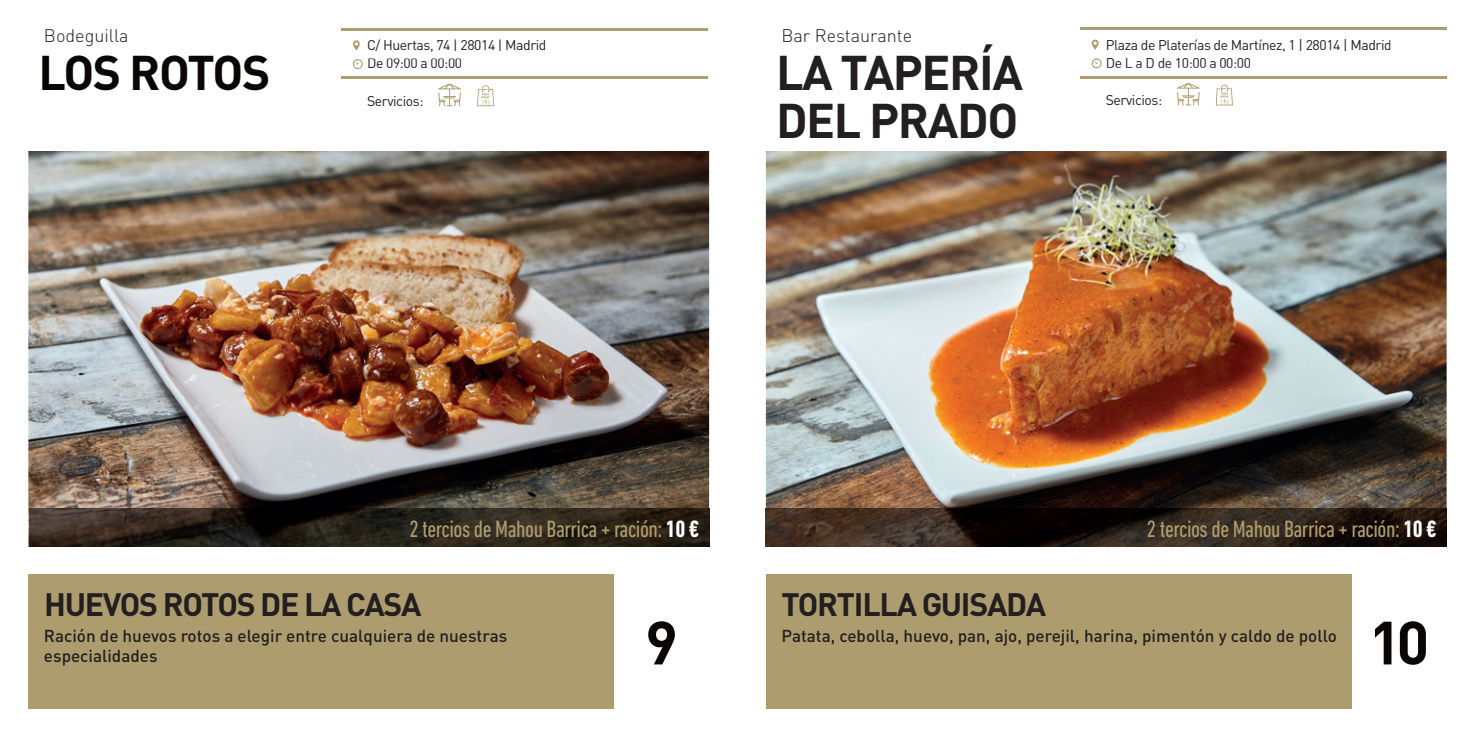
<style>
.page{position:relative;width:1475px;height:738px;background:#fff}
.page>*{position:absolute;margin:0;border:0;box-sizing:border-box;transform-origin:0 0}
.t1{font:700 60px "DIN Pro";color:#0a0604}
.t2{font:700 48px/48px "DIN Pro";letter-spacing:-.03em;color:#231f20}
.t3{font:700 48px "DIN Pro";letter-spacing:-.04em;color:#0a0604}
.t4{font:700 32px "DIN Pro";letter-spacing:-.04em;color:#231f20}
.t5{font:condensed 24px "DIN Next LT Pro";letter-spacing:-.02em;color:#ad9d6e}
.t6{font:300 18px "DIN Pro";color:#231f20}
.t7{font:500 17px/20px "DIN Pro";color:#231f20}
.t8{font:14px/18px "DIN Pro";letter-spacing:-.03em;color:#231f20}
.s1{font-weight:700;color:#fff}
</style>
<div class="page">
<div style="left:28px;top:574px;width:585px;height:134px;background:#ad9d6e"></div>
<div style="left:765px;top:574px;width:585px;height:134px;background:#ad9d6e"></div>
<img style="left:765px;top:151px;width:681px;height:357px">
<img style="left:28px;top:151px;width:681px;height:395px">
<img style="left:29px;top:508px;width:680px;height:38px">
<img style="left:765px;top:508px;width:681px;height:38px">
<hr style="left:1080px;top:28px;width:366px;height:2px;background:#ad9d6e">
<hr style="left:1080px;top:76px;width:366px;height:2px;background:#ad9d6e">
<svg style="left:1091px;top:40px;width:8px;height:10px"></svg>
<svg style="left:1091px;top:58px;width:10px;height:10px"></svg>
<svg style="left:1177px;top:83px;width:22px;height:22px"></svg>
<svg style="left:1215px;top:84px;width:17px;height:21px"></svg>
<hr style="left:341px;top:29px;width:366px;height:2px;background:#ad9d6e">
<hr style="left:341px;top:77px;width:366px;height:2px;background:#ad9d6e">
<svg style="left:353px;top:40px;width:7px;height:10px"></svg>
<svg style="left:353px;top:59px;width:10px;height:10px"></svg>
<svg style="left:438px;top:83px;width:23px;height:23px"></svg>
<svg style="left:477px;top:85px;width:17px;height:21px"></svg>
<p class="t6" style="left:44px;top:23px;width:86px">Bodeguilla</p>
<h2 class="t3" style="left:39px;top:40px;width:233px">LOS ROTOS</h2>
<p class="t8" style="left:367px;top:36px;width:181px">C/ Huertas, 74 | 28014 | Madrid<br>De 09:00 a 00:00</p>
<p class="t8" style="left:367px;top:91px;width:58px">Servicios:</p>
<p class="t6" style="left:781px;top:23px;width:132px">Bar Restaurante</p>
<h2 class="t2" style="left:776px;top:47px;width:248px">LA TAPERÍA<br>DEL PRADO</h2>
<p class="t8" style="left:1105px;top:35px;width:287px">Plaza de Platerías de Martínez, 1 | 28014 | Madrid<br>De L a D de 10:00 a 00:00</p>
<p class="t8" style="left:1105px;top:91px;width:58px">Servicios:</p>
<h3 class="t5" style="left:409px;top:514px;width:291px">2 tercios de Mahou Barrica + ración: <span class="s1">10 €</span></h3>
<h3 class="t5" style="left:1146px;top:514px;width:291px">2 tercios de Mahou Barrica + ración: <span class="s1">10 €</span></h3>
<h3 class="t4" style="left:44px;top:582px;width:379px">HUEVOS ROTOS DE LA CASA</h3>
<p class="t7" style="left:44px;top:624px;width:464px">Ración de huevos rotos a elegir entre cualquiera de nuestras especialidades</p>
<h3 class="t4" style="left:781px;top:582px;width:266px">TORTILLA GUISADA</h3>
<p class="t7" style="left:781px;top:624px;width:557px">Patata, cebolla, huevo, pan, ajo, perejil, harina, pimentón y caldo de pollo</p>
<h1 class="t1" style="left:645px;top:601px;width:34px">9</h1>
<h1 class="t1" style="left:1368px;top:601px;width:62px">10</h1>
</div>
